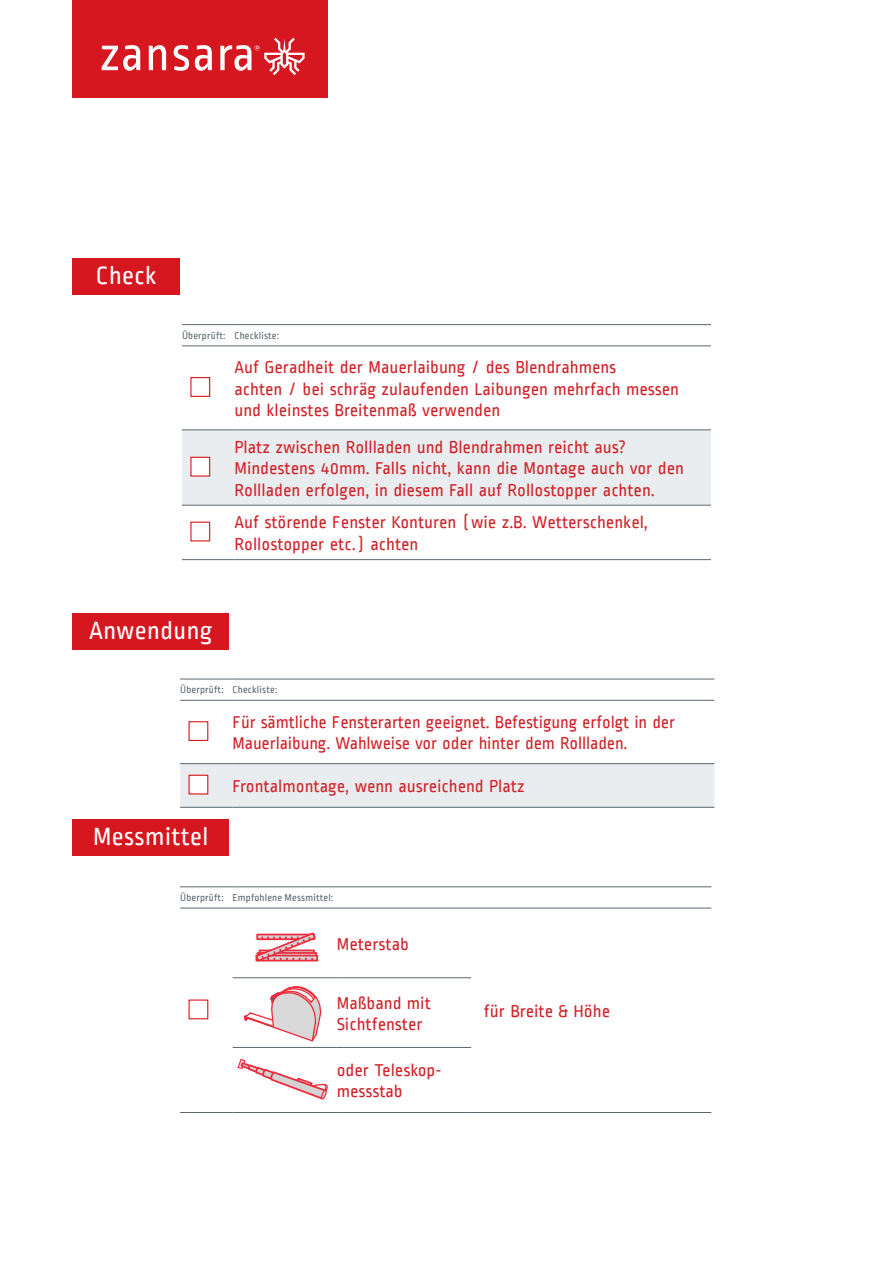
<style>
.page{position:relative;width:893px;height:1263px;background:#fff}
.page>*{position:absolute;margin:0;border:0;box-sizing:border-box;transform-origin:0 0}
.t1{font:26.25px "Ropa Soft PTT";letter-spacing:.02em;color:#fff}
.t2{font:18px/21.6px "Ropa Sans";color:#d1232a}
.t3{font:10.5px "Ropa Sans Pro";letter-spacing:.02em;color:#5a676e}
</style>
<div class="page">
<div style="left:72px;top:0;width:256px;height:98px;background:#d7171f"></div>
<svg style="left:149px;top:45px;width:17px;height:25px"></svg>
<svg style="left:195px;top:45px;width:17px;height:26px"></svg>
<svg style="left:102px;top:45px;width:38px;height:26px"></svg>
<svg style="left:174px;top:45px;width:15px;height:26px"></svg>
<svg style="left:220px;top:38px;width:85px;height:37px"></svg>
<div style="left:72px;top:258px;width:108px;height:37px;background:#d7171f"></div>
<div style="left:72px;top:820px;width:157px;height:36px;background:#d7171f"></div>
<div style="left:72px;top:613px;width:157px;height:37px;background:#d7171f"></div>
<hr style="left:180px;top:908px;width:53px;height:1px;background:#5a676e">
<hr style="left:233px;top:908px;width:104px;height:1px;background:#5a676e">
<hr style="left:337px;top:908px;width:134px;height:1px;background:#5a676e">
<hr style="left:471px;top:908px;width:240px;height:1px;background:#5a676e">
<hr style="left:233px;top:977px;width:104px;height:1px;background:#5a676e">
<hr style="left:337px;top:977px;width:134px;height:1px;background:#5a676e">
<hr style="left:233px;top:1047px;width:104px;height:1px;background:#5a676e">
<hr style="left:337px;top:1047px;width:134px;height:1px;background:#5a676e">
<hr style="left:180px;top:1112px;width:53px;height:1px;background:#5a676e">
<hr style="left:233px;top:1112px;width:104px;height:1px;background:#5a676e">
<hr style="left:337px;top:1112px;width:134px;height:1px;background:#5a676e">
<hr style="left:471px;top:1112px;width:240px;height:1px;background:#5a676e">
<hr style="left:180px;top:886px;width:53px;height:1px;background:#5a676e">
<hr style="left:233px;top:886px;width:104px;height:1px;background:#5a676e">
<hr style="left:337px;top:886px;width:134px;height:1px;background:#5a676e">
<hr style="left:471px;top:886px;width:240px;height:1px;background:#5a676e">
<div style="left:189px;top:999px;width:19px;height:20px;background:#fff;border:1px solid #d7171f"></div>
<div style="left:256px;top:955px;width:62px;height:6px;background:#ee2c3d"></div>
<svg style="left:255px;top:932px;width:62px;height:30px"></svg>
<svg style="left:244px;top:986px;width:78px;height:56px"></svg>
<svg style="left:237px;top:1058px;width:91px;height:42px"></svg>
<div style="left:182px;top:430px;width:529px;height:75px;background:#eaedef"></div>
<hr style="left:182px;top:345px;width:52px;height:1px;background:#5a676e">
<hr style="left:234px;top:345px;width:477px;height:1px;background:#5a676e">
<hr style="left:182px;top:429px;width:52px;height:1px;background:#5a676e">
<hr style="left:234px;top:429px;width:477px;height:1px;background:#5a676e">
<hr style="left:182px;top:505px;width:52px;height:1px;background:#5a676e">
<hr style="left:234px;top:505px;width:477px;height:1px;background:#5a676e">
<hr style="left:182px;top:559px;width:52px;height:1px;background:#5a676e">
<hr style="left:234px;top:559px;width:477px;height:1px;background:#5a676e">
<hr style="left:182px;top:324px;width:52px;height:1px;background:#5a676e">
<hr style="left:234px;top:324px;width:477px;height:1px;background:#5a676e">
<div style="left:190px;top:377px;width:20px;height:20px;background:#fff;border:1px solid #d7171f"></div>
<div style="left:190px;top:457px;width:20px;height:20px;background:#fff;border:1px solid #d7171f"></div>
<div style="left:190px;top:522px;width:20px;height:19px;background:#fff;border:1px solid #d7171f"></div>
<div style="left:180px;top:764px;width:534px;height:43px;background:#eaedef"></div>
<hr style="left:180px;top:700px;width:53px;height:1px;background:#5a676e">
<hr style="left:233px;top:700px;width:481px;height:1px;background:#5a676e">
<hr style="left:180px;top:763px;width:53px;height:1px;background:#5a676e">
<hr style="left:233px;top:763px;width:481px;height:1px;background:#5a676e">
<hr style="left:180px;top:807px;width:53px;height:1px;background:#5a676e">
<hr style="left:233px;top:807px;width:481px;height:1px;background:#5a676e">
<hr style="left:180px;top:679px;width:53px;height:1px;background:#5a676e">
<hr style="left:233px;top:679px;width:481px;height:1px;background:#5a676e">
<div style="left:189px;top:721px;width:19px;height:20px;background:#fff;border:1px solid #d7171f"></div>
<div style="left:189px;top:775px;width:19px;height:19px;background:#fff;border:1px solid #d7171f"></div>
<h1 class="t1" style="left:96px;top:261px;width:62px">Check</h1>
<p class="t3" style="left:182px;top:329px;width:99px">Überprüft: Checkliste:</p>
<p class="t2" style="left:234px;top:357px;width:446px">Auf Geradheit der Mauerlaibung / des Blendrahmens<br>achten / bei schräg zulaufenden Laibungen mehrfach messen und kleinstes Breitenmaß verwenden</p>
<p class="t2" style="left:234px;top:436px;width:451px">Platz zwischen Rollladen und Blendrahmen reicht aus?<br>Mindestens 40mm. Falls nicht, kann die Montage auch vor den<br>Rollladen erfolgen, in diesem Fall auf Rollostopper achten.</p>
<p class="t2" style="left:234px;top:512px;width:415px">Auf störende Fenster Konturen (wie z.B. Wetterschenkel,<br>Rollostopper etc.) achten</p>
<h1 class="t1" style="left:89px;top:616px;width:125px">Anwendung</h1>
<p class="t3" style="left:180px;top:684px;width:99px">Überprüft: Checkliste:</p>
<p class="t2" style="left:233px;top:711px;width:444px">Für sämtliche Fensterarten geeignet. Befestigung erfolgt in der<br>Mauerlaibung. Wahlweise vor oder hinter dem Rollladen.</p>
<p class="t2" style="left:233px;top:776px;width:294px">Frontalmontage, wenn ausreichend Platz</p>
<h1 class="t1" style="left:93px;top:822px;width:117px">Messmittel</h1>
<p class="t3" style="left:180px;top:892px;width:155px">Überprüft: Empfohlene Messmittel:</p>
<p class="t2" style="left:337px;top:933px;width:74px">Meterstab</p>
<p class="t2" style="left:337px;top:992px;width:96px">Maßband mit<br>Sichtfenster</p>
<p class="t2" style="left:337px;top:1059px;width:106px">oder Teleskop&shy;messstab</p>
<p class="t2" style="left:484px;top:1001px;width:128px">für Breite &amp; Höhe</p>
</div>
